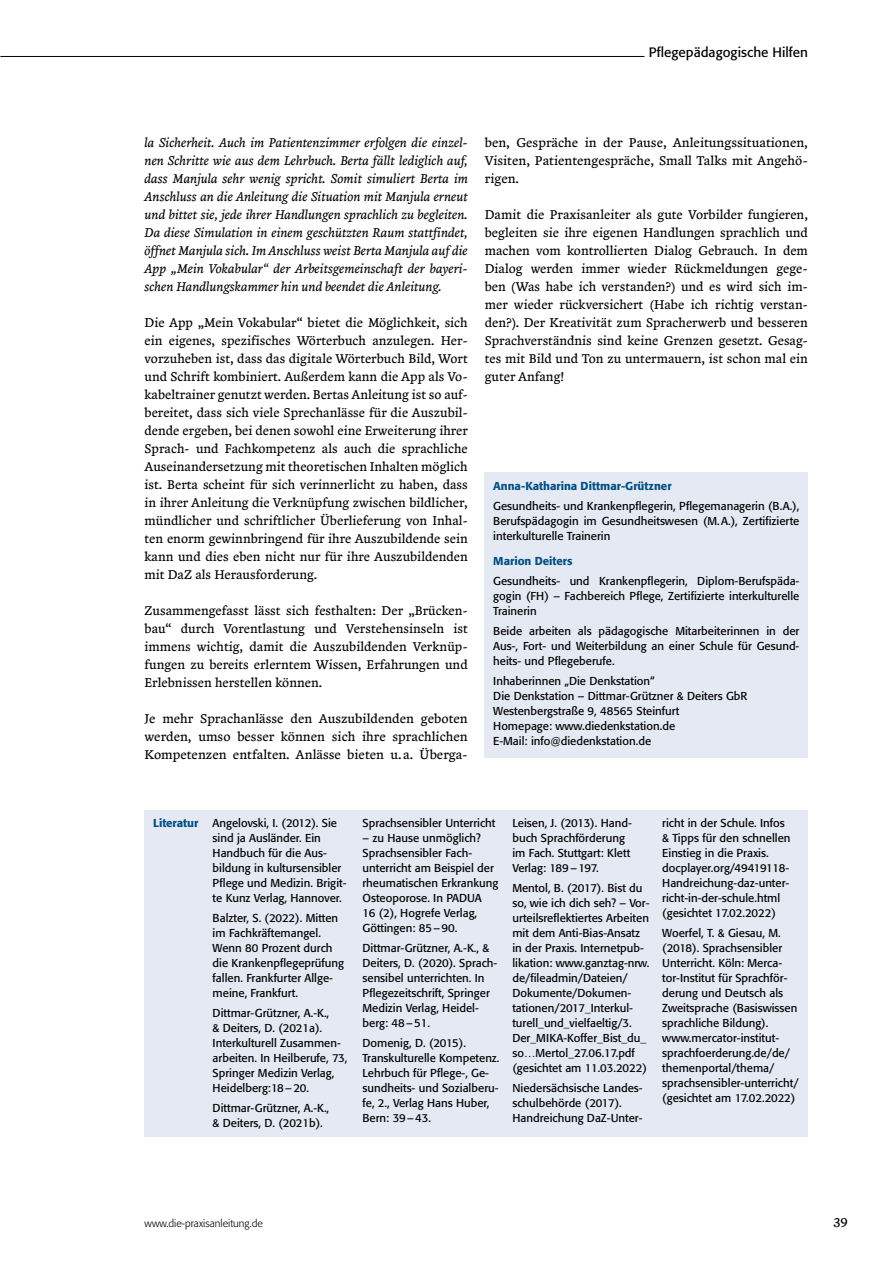
<style>
.page{position:relative;width:893px;height:1263px;background:#fff}
.page>*{position:absolute;margin:0;border:0;box-sizing:border-box;transform-origin:0 0}
.t1{font:13.5px "Formata";color:#000}
.t2{font:13.2px/18px "Zenon";color:#000;text-align:justify}
.t3{font:italic 13.2px/18px "Zenon";color:#000;text-align:justify}
.t4{font:11.4px/15px "Formata";color:#000}
.t5{font:500 11.4px "Formata";color:#004f83}
.t6{font:300 10.5px "Formata";color:#000}
</style>
<div class="page">
<div style="left:485px;top:472px;width:323px;height:35px;background:#e5e9f3"></div>
<div style="left:485px;top:495px;width:323px;height:57px;background:#e5e9f3"></div>
<div style="left:485px;top:547px;width:323px;height:35px;background:#e5e9f3"></div>
<div style="left:485px;top:570px;width:323px;height:57px;background:#e5e9f3"></div>
<div style="left:485px;top:620px;width:323px;height:57px;background:#e5e9f3"></div>
<div style="left:485px;top:670px;width:323px;height:87px;background:#e5e9f3"></div>
<div style="left:145px;top:810px;width:663px;height:327px;background:#e5e9f3"></div>
<hr style="left:0;top:56px;width:808px;height:1px;background:#000">
<hr style="left:644px;top:55px;width:168px;height:3px;background:#fff">
<p class="t1" style="left:649px;top:44px;width:161px">Pflegepädagogische Hilfen</p>
<p class="t3" style="left:145px;top:133px;width:325px">la Sicherheit. Auch im Patientenzimmer erfolgen die einzel&shy;nen Schritte wie aus dem Lehrbuch. Berta fällt lediglich auf, dass Manjula sehr wenig spricht. Somit simuliert Berta im Anschluss an die Anleitung die Situation mit Manjula erneut und bittet sie, jede ihrer Handlungen sprachlich zu begleiten.<br>Da diese Simulation in einem geschützten Raum stattfindet, öffnet Manjula sich. Im Anschluss weist Berta Manjula auf die App „Mein Vokabular“ der Arbeitsgemeinschaft der bayeri&shy;schen Handlungskammer hin und beendet die Anleitung.</p>
<p class="t2" style="left:145px;top:313px;width:325px">Die App „Mein Vokabular“ bietet die Möglichkeit, sich ein eigenes, spezifisches Wörterbuch anzulegen. Her&shy;vorzuheben ist, dass das digitale Wörterbuch Bild, Wort und Schrift kombiniert. Außerdem kann die App als Vo&shy;kabeltrainer genutzt werden. Bertas Anleitung ist so auf&shy;bereitet, dass sich viele Sprechanlässe für die Auszubil&shy;dende ergeben, bei denen sowohl eine Erweiterung ihrer Sprach- und Fachkompetenz als auch die sprachliche Auseinandersetzung mit theoretischen Inhalten möglich ist. Berta scheint für sich verinnerlicht zu haben, dass in ihrer Anleitung die Verknüpfung zwischen bildlicher, mündlicher und schriftlicher Überlieferung von Inhal&shy;ten enorm gewinnbringend für ihre Auszubildende sein kann und dies eben nicht nur für ihre Auszubildenden mit DaZ als Herausforderung.</p>
<p class="t2" style="left:145px;top:601px;width:325px">Zusammengefasst lässt sich festhalten: Der „Brücken&shy;bau“ durch Vorentlastung und Verstehensinseln ist immens wichtig, damit die Auszubildenden Verknüp&shy;fungen zu bereits erlerntem Wissen, Erfahrungen und Erlebnissen herstellen können.</p>
<p class="t2" style="left:145px;top:709px;width:325px">Je mehr Sprachanlässe den Auszubildenden geboten werden, umso besser können sich ihre sprachlichen Kompetenzen entfalten. Anlässe bieten u. a. Überga-</p>
<p class="t2" style="left:485px;top:133px;width:325px">ben, Gespräche in der Pause, Anleitungssituationen, Visiten, Patientengespräche, Small Talks mit Angehö&shy;rigen.</p>
<p class="t2" style="left:485px;top:205px;width:325px">Damit die Praxisanleiter als gute Vorbilder fungieren, begleiten sie ihre eigenen Handlungen sprachlich und machen vom kontrollierten Dialog Gebrauch. In dem Dialog werden immer wieder Rückmeldungen gege&shy;ben (Was habe ich verstanden?) und es wird sich im&shy;mer wieder rückversichert (Habe ich richtig verstan&shy;den?). Der Kreativität zum Spracherwerb und besseren Sprachverständnis sind keine Grenzen gesetzt. Gesag&shy;tes mit Bild und Ton zu untermauern, ist schon mal ein guter Anfang!</p>
<p class="t5" style="left:493px;top:479px;width:180px">Anna-Katharina Dittmar-Grützner</p>
<p class="t4" style="left:493px;top:499px;width:308px;text-align:justify">Gesundheits- und Krankenpflegerin, Pflegemanagerin (B.A.), Berufspädagogin im Gesundheitswesen (M.A.), Zertifizierte interkulturelle Trainerin</p>
<p class="t5" style="left:493px;top:554px;width:81px">Marion Deiters</p>
<p class="t4" style="left:493px;top:574px;width:308px;text-align:justify">Gesundheits- und Krankenpflegerin, Diplom-Berufspäda&shy;gogin (FH) – Fachbereich Pflege, Zertifizierte interkulturelle Trainerin</p>
<p class="t4" style="left:493px;top:624px;width:308px;text-align:justify">Beide arbeiten als pädagogische Mitarbeiterinnen in der Aus‑, Fort- und Weiterbildung an einer Schule für Gesund&shy;heits- und Pflegeberufe.</p>
<p class="t4" style="left:493px;top:674px;width:256px">Inhaberinnen „Die Denkstation“<br>Die Denkstation – Dittmar-Grützner &amp; Deiters GbR Westenbergstraße 9, 48565 Steinfurt<br>Homepage: www.diedenkstation.de<br>E-Mail: info@diedenkstation.de</p>
<p class="t5" style="left:153px;top:816px;width:47px">Literatur</p>
<p class="t4" style="left:213px;top:816px;width:135px">Angelovski, I. (2012). Sie sind ja Ausländer. Ein<br>Handbuch für die Aus&shy;bildung in kultursensibler<br>Pflege und Medizin. Brigit&shy;te Kunz Verlag, Hannover.</p>
<p class="t4" style="left:213px;top:911px;width:133px">Balzter, S. (2022). Mitten im Fachkräftemangel.<br>Wenn 80 Prozent durch die Krankenpflegeprüfung fallen. Frankfurter Allge&shy;meine, Frankfurt.</p>
<p class="t4" style="left:213px;top:1006px;width:136px">Dittmar-Grützner, A.-K.,<br>&amp; Deiters, D. (2021a).<br>Interkulturell Zusammen&shy;arbeiten. In Heilberufe, 73,<br>Springer Medizin Verlag,<br>Heidelberg:18–20.</p>
<p class="t4" style="left:213px;top:1101px;width:118px">Dittmar-Grützner, A.-K., &amp; Deiters, D. (2021b).</p>
<p class="t4" style="left:362px;top:816px;width:134px">Sprachsensibler Unterricht</p>
<p class="t4" style="left:362px;top:831px;width:137px">– zu Hause unmöglich?<br>Sprachsensibler Fach&shy;unterricht am Beispiel der rheumatischen Erkrankung<br>Osteoporose. In PADUA<br>16 (2), Hogrefe Verlag,<br>Göttingen: 85–90.</p>
<p class="t4" style="left:362px;top:941px;width:136px">Dittmar-Grützner, A.-K., &amp;<br>Deiters, D. (2020). Sprach&shy;sensibel unterrichten. In<br>Pflegezeitschrift, Springer<br>Medizin Verlag, Heidel&shy;berg: 48–51.</p>
<p class="t4" style="left:362px;top:1036px;width:139px">Domenig, D. (2015).<br>Transkulturelle Kompetenz.<br>Lehrbuch für Pflege‑, Ge&shy;sundheits- und Sozialberu&shy;fe, 2., Verlag Hans Huber,<br>Bern: 39–43.</p>
<p class="t4" style="left:512px;top:816px;width:121px">Leisen, J. (2013). Hand&shy;buch Sprachförderung im Fach. Stuttgart: Klett<br>Verlag: 189–197.</p>
<p class="t4" style="left:512px;top:881px;width:139px">Mentol, B. (2017). Bist du so, wie ich dich seh? – Vor&shy;urteilsreflektiertes Arbeiten mit dem Anti-Bias-Ansatz in der Praxis. Internetpub&shy;likation: www.ganztag-nrw. de/fileadmin/Dateien/<br>Dokumente/Dokumen&shy;tationen/2017_Interkul&shy;turell_und_vielfaeltig/3.<br>Der_MIKA-Koffer_Bist_du_ so…Mertol_27.06.17.pdf (gesichtet am 11.03.2022)</p>
<p class="t4" style="left:512px;top:1081px;width:132px">Niedersächsische Landes&shy;schulbehörde (2017).<br>Handreichung DaZ-Unter-</p>
<p class="t4" style="left:662px;top:816px;width:130px">richt in der Schule. Infos &amp; Tipps für den schnellen<br>Einstieg in die Praxis. docplayer.org/49419118-<br>Handreichung-daz-unter&shy;richt-in-der-schule.html (gesichtet 17.02.2022)</p>
<p class="t4" style="left:662px;top:926px;width:138px">Woerfel, T. &amp; Giesau, M. (2018). Sprachsensibler<br>Unterricht. Köln: Merca&shy;tor-Institut für Sprachför&shy;derung und Deutsch als<br>Zweitsprache (Basiswissen sprachliche Bildung). www.mercator-institut&shy;sprachfoerderung.de/de/ themenportal/thema/ sprachsensibler-unterricht/ (gesichtet am 17.02.2022)</p>
<p class="t6" style="left:145px;top:1217px;width:120px">www.die-praxisanleitung.de</p>
<p class="t2" style="left:833px;top:1213px;width:16px">39</p>
</div>
